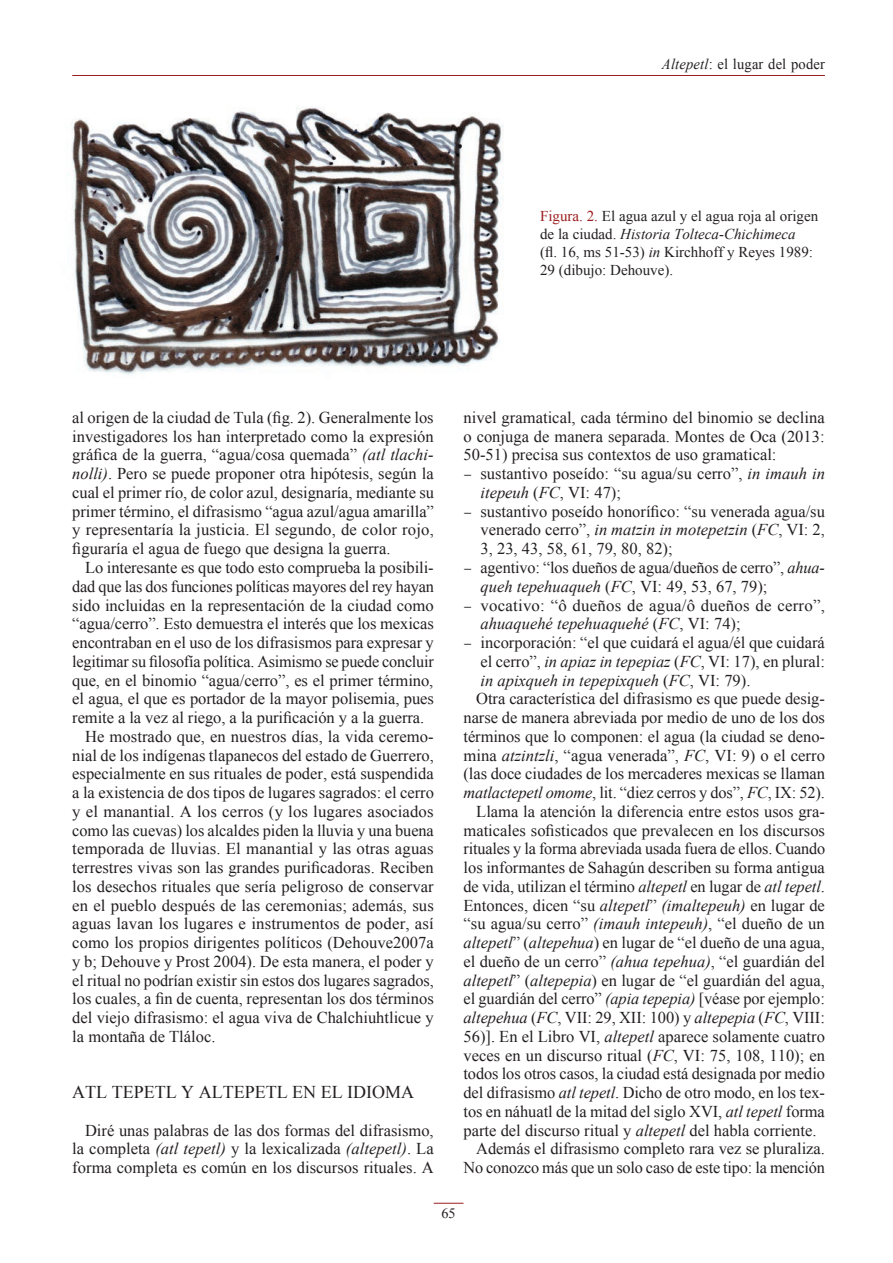
<style>
.page{position:relative;width:893px;height:1263px;background:#fff}
.page>*{position:absolute;margin:0;border:0;box-sizing:border-box;transform-origin:0 0}
.T_a{font:18px "Times New Roman";color:#231f20}
.txt_Normal{font:16.5px/18.8px "Times New Roman";color:#231f20;text-align:justify}
.txt_Normal_sa{font:16.5px/18.8px "Times New Roman";color:#231f20;text-align:justify}
.titre_figure{font:15px/18px "Times New Roman";color:#231f20}
.t1{font:14.25px "Times New Roman";color:#231f20}
.s1{font-style:italic}
.s2{color:#9c1e1f}
.s3{font-family:"Minion Pro"}
</style>
<div class="page">
<hr style="left:72px;top:75px;width:753px;height:1px;background:#9c1e1f">
<svg style="left:434px;top:1203px;width:29px;height:1px"></svg>
<img style="left:68px;top:107px;width:436px;height:268px">
<p class="titre_figure" style="left:662px;top:55px;width:164px"><span class="s1">Altepetl</span>: el lugar del poder</p>
<p class="titre_figure" style="left:540px;top:206px;width:280px"><span class="s2">Figura. 2.</span> El agua azul y el agua roja al origen de la ciudad. <span class="s1">Historia Tolteca-Chichimeca<br></span>(fl. 16, ms 51-53) <span class="s1">in</span> Kirchhoff y Reyes 1989:<br>29 (dibujo: Dehouve).</p>
<p class="txt_Normal" style="left:72px;top:408px;width:363px">al origen de la ciudad de Tula (fig. 2). Generalmente los investigadores los han interpretado como la expresión gráfica de la guerra, “agua/cosa quemada” <span class="s1">(atl tlachi&shy;nolli)</span>. Pero se puede proponer otra hipótesis, según la cual el primer río, de color azul, designaría, mediante su primer término, el difrasismo “agua azul/agua amarilla” y representaría la justicia. El segundo, de color rojo, figuraría el agua de fuego que designa la guerra.</p>
<p class="txt_Normal" style="left:72px;top:558px;width:363px;text-indent:13px">Lo interesante es que todo esto comprueba la posibili&shy;dad que las dos funciones políticas mayores del rey hayan sido incluidas en la representación de la ciudad como “agua/cerro”. Esto demuestra el interés que los mexicas encontraban en el uso de los difrasismos para expresar y legitimar su filosofía política. Asimismo se puede concluir que, en el binomio “agua/cerro”, es el primer término, el agua, el que es portador de la mayor polisemia, pues remite a la vez al riego, a la purificación y a la guerra.</p>
<p class="txt_Normal" style="left:72px;top:727px;width:363px;text-indent:13px">He mostrado que, en nuestros días, la vida ceremo&shy;nial de los indígenas tlapanecos del estado de Guerrero, especialmente en sus rituales de poder, está suspendida a la existencia de dos tipos de lugares sagrados: el cerro y el manantial. A los cerros (y los lugares asociados como las cuevas) los alcaldes piden la lluvia y una buena temporada de lluvias. El manantial y las otras aguas terrestres vivas son las grandes purificadoras. Reciben los desechos rituales que sería peligroso de conservar en el pueblo después de las ceremonias; además, sus aguas lavan los lugares e instrumentos de poder, así como los propios dirigentes políticos (Dehouve2007a y b; Dehouve y Prost 2004). De esta manera, el poder y el ritual no podrían existir sin estos dos lugares sagrados, los cuales, a fin de cuenta, representan los dos términos del viejo difrasismo: el agua viva de Chalchiuhtlicue y la montaña de Tláloc.</p>
<p class="T_a" style="left:72px;top:1080px;width:343px">ATL TEPETL Y ALTEPETL EN EL IDIOMA</p>
<p class="txt_Normal_sa" style="left:72px;top:1120px;width:363px;text-indent:13px">Diré unas palabras de las dos formas del difrasismo, la completa <span class="s1">(atl tepetl)</span> y la lexicalizada <span class="s1">(altepetl)</span>. La forma completa es común en los discursos rituales. A</p>
<p class="txt_Normal_sa" style="left:463px;top:408px;width:363px">nivel gramatical, cada término del binomio se declina o conjuga de manera separada. Montes de Oca (2013:<br>50-51) precisa sus contextos de uso gramatical:</p>
<p class="txt_Normal" style="left:480px;top:464px;width:346px;text-indent:-17px"><span class="s3">–</span> sustantivo poseído: “su agua/su cerro”, <span class="s1">in imauh in itepeuh</span> (<span class="s1">FC</span>, VI: 47);</p>
<p class="txt_Normal" style="left:480px;top:502px;width:346px;text-indent:-17px"><span class="s3">–</span> sustantivo poseído honorífico: “su venerada agua/su venerado cerro”, <span class="s1">in matzin in motepetzin</span> (<span class="s1">FC</span>, VI: 2, 3, 23, 43, 58, 61, 79, 80, 82);</p>
<p class="txt_Normal" style="left:480px;top:558px;width:346px;text-indent:-17px"><span class="s3">–</span> agentivo: “los dueños de agua/dueños de cerro”, <span class="s1">ahua&shy;queh tepehuaqueh</span> (<span class="s1">FC</span>, VI: 49, 53, 67, 79);</p>
<p class="txt_Normal" style="left:480px;top:595px;width:346px;text-indent:-17px"><span class="s3">–</span> vocativo: “ô dueños de agua/ô dueños de cerro”, <span class="s1">ahuaquehé tepehuaquehé</span> (<span class="s1">FC</span>, VI: 74);</p>
<p class="txt_Normal" style="left:480px;top:633px;width:346px;text-indent:-17px"><span class="s3">–</span> incorporación: “el que cuidará el agua/él que cuidará el cerro”, <span class="s1">in apiaz in tepepiaz</span> (<span class="s1">FC</span>, VI: 17), en plural: <span class="s1">in apixqueh in tepepixqueh</span> (<span class="s1">FC</span>, VI: 79).</p>
<p class="txt_Normal" style="left:463px;top:689px;width:363px;text-indent:13px">Otra característica del difrasismo es que puede desig&shy;narse de manera abreviada por medio de uno de los dos términos que lo componen: el agua (la ciudad se deno&shy;mina <span class="s1">atzintzli</span>, “agua venerada”, <span class="s1">FC</span>, VI: 9) o el cerro (las doce ciudades de los mercaderes mexicas se llaman <span class="s1">matlactepetl omome</span>, lit. “diez cerros y dos”, <span class="s1">FC</span>, IX: 52).</p>
<p class="txt_Normal" style="left:463px;top:802px;width:363px;text-indent:13px">Llama la atención la diferencia entre estos usos gra&shy;maticales sofisticados que prevalecen en los discursos rituales y la forma abreviada usada fuera de ellos. Cuando los informantes de Sahagún describen su forma antigua de vida, utilizan el término <span class="s1">altepetl</span> en lugar de <span class="s1">atl tepetl</span>.<br>Entonces, dicen “su <span class="s1">altepetl</span>” <span class="s1">(imaltepeuh)</span> en lugar de “su agua/su cerro” <span class="s1">(imauh intepeuh)</span>, “el dueño de un <span class="s1">altepetl</span>” (<span class="s1">altepehua</span>) en lugar de “el dueño de una agua, el dueño de un cerro” <span class="s1">(ahua tepehua)</span>, “el guardián del <span class="s1">altepetl</span>” (<span class="s1">altepepia</span>) en lugar de “el guardián del agua, el guardián del cerro” <span class="s1">(apia tepepia)</span> [véase por ejemplo: <span class="s1">altepehua</span> (<span class="s1">FC</span>, VII: 29, XII: 100) y <span class="s1">altepepia</span> (<span class="s1">FC</span>, VIII:<br>56)]. En el Libro VI, <span class="s1">altepetl</span> aparece solamente cuatro veces en un discurso ritual (<span class="s1">FC</span>, VI: 75, 108, 110); en todos los otros casos, la ciudad está designada por medio del difrasismo <span class="s1">atl tepetl</span>. Dicho de otro modo, en los tex&shy;tos en náhuatl de la mitad del siglo XVI, <span class="s1">atl tepetl</span> forma parte del discurso ritual y <span class="s1">altepetl</span> del habla corriente.</p>
<p class="txt_Normal" style="left:463px;top:1139px;width:363px;text-align:right">Además el difrasismo completo rara vez se pluraliza.<br>No conozco más que un solo caso de este tipo: la mención</p>
<p class="t1" style="left:441px;top:1204px;width:16px">65</p>
</div>
